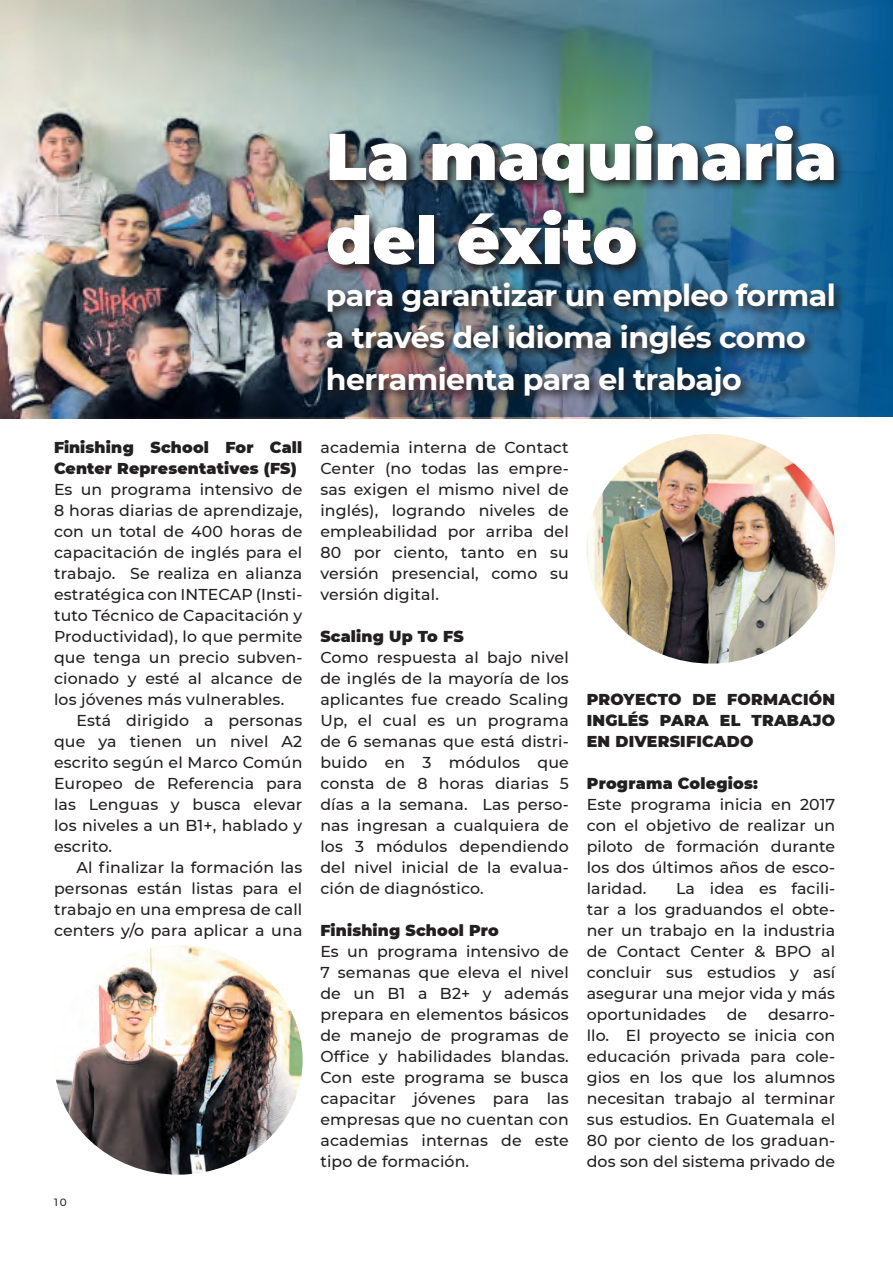
<style>
.page{position:relative;width:893px;height:1263px;background:#fff}
.page>*{position:absolute;margin:0;border:0;box-sizing:border-box;transform-origin:0 0}
.Texto_independiente{font:900 66px/84px "Montserrat";color:#fff}
.Texto_independiente-2{font:700 30px/42px "Montserrat";letter-spacing:-.02em;color:#fff}
.Texto_independiente-3{font:500 15.75px/21px "Montserrat";letter-spacing:.01em;color:#231f20;text-align:justify}
.Texto_independiente-4{font:900 15.75px/21px "Montserrat";letter-spacing:.01em;color:#231f20}
.t1{font:500 10.5px "Montserrat";color:#231f20}
</style>
<div class="page">
<img style="left:0;top:0;width:893px;height:418px">
<img style="left:324px;top:122px;width:522px;height:286px">
<img style="left:586px;top:434px;width:249px;height:229px">
<img style="left:56px;top:945px;width:247px;height:229px">
<p class="Texto_independiente-4" style="left:54px;top:436px;width:250px">Finishing School For Call<br>Center Representatives (FS)</p>
<p class="Texto_independiente-3" style="left:54px;top:478px;width:250px">Es un programa intensivo de 8 horas diarias de aprendizaje, con un total de 400 horas de capacitación de inglés para el trabajo. Se realiza en alianza estratégica con INTECAP (Insti&shy;tuto Técnico de Capacitación y Productividad), lo que permite que tenga un precio subven&shy;cionado y esté al alcance de los jóvenes más vulnerables.</p>
<p class="Texto_independiente-3" style="left:54px;top:709px;width:250px;text-indent:23px">Está dirigido a personas que ya tienen un nivel A2 escrito según el Marco Común Europeo de Referencia para las Lenguas y busca elevar los niveles a un B1+, hablado y escrito.</p>
<p class="Texto_independiente-3" style="left:54px;top:856px;width:250px;text-indent:23px">Al finalizar la formación las personas están listas para el trabajo en una empresa de call centers y/o para aplicar a una</p>
<p class="t1" style="left:54px;top:1195px;width:14px">10</p>
<p class="Texto_independiente" style="left:326px;top:110px;width:512px">La maquinaria del éxito</p>
<p class="Texto_independiente-2" style="left:326px;top:273px;width:511px">para garantizar un empleo formal a través del idioma inglés como herramienta para el trabajo</p>
<p class="Texto_independiente-3" style="left:320px;top:436px;width:250px">academia interna de Contact Center (no todas las empre&shy;sas exigen el mismo nivel de inglés), logrando niveles de empleabilidad por arriba del 80 por ciento, tanto en su versión presencial, como su versión digital.</p>
<p class="Texto_independiente-4" style="left:320px;top:625px;width:145px">Scaling Up To FS</p>
<p class="Texto_independiente-3" style="left:320px;top:646px;width:250px">Como respuesta al bajo nivel de inglés de la mayoría de los aplicantes fue creado Scaling Up, el cual es un programa de 6 semanas que está distri&shy;buido en 3 módulos que consta de 8 horas diarias 5 días a la semana. Las perso&shy;nas ingresan a cualquiera de los 3 módulos dependiendo del nivel inicial de la evalua&shy;ción de diagnóstico.</p>
<p class="Texto_independiente-4" style="left:320px;top:919px;width:180px">Finishing School Pro</p>
<p class="Texto_independiente-3" style="left:320px;top:940px;width:250px">Es un programa intensivo de 7 semanas que eleva el nivel de un B1 a B2+ y además prepara en elementos básicos de manejo de programas de Office y habilidades blandas.<br>Con este programa se busca capacitar jóvenes para las empresas que no cuentan con academias internas de este tipo de formación.</p>
<p class="Texto_independiente-4" style="left:587px;top:688px;width:250px;text-align:justify">PROYECTO DE FORMACIÓN INGLÉS PARA EL TRABAJO EN DIVERSIFICADO</p>
<p class="Texto_independiente-4" style="left:587px;top:772px;width:173px">Programa Colegios:</p>
<p class="Texto_independiente-3" style="left:587px;top:793px;width:250px">Este programa inicia en 2017 con el objetivo de realizar un piloto de formación durante los dos últimos años de esco&shy;laridad.</p>
<p class="Texto_independiente-3" style="left:587px;top:877px;width:250px;text-indent:89px">La idea es facili&shy;tar a los graduandos el obte&shy;ner un trabajo en la industria de Contact Center &amp; BPO al concluir sus estudios y así asegurar una mejor vida y más oportunidades</p>
<p class="Texto_independiente-3" style="left:587px;top:1003px;width:250px;text-indent:181px">desarro&shy;llo. El proyecto se inicia con educación privada para cole&shy;gios en los que los alumnos necesitan trabajo al terminar sus estudios. En Guatemala el 80 por ciento de los graduan&shy;dos son del sistema privado de</p>
<p class="Texto_independiente-3" style="left:727px;top:1003px;width:22px">de</p>
</div>
